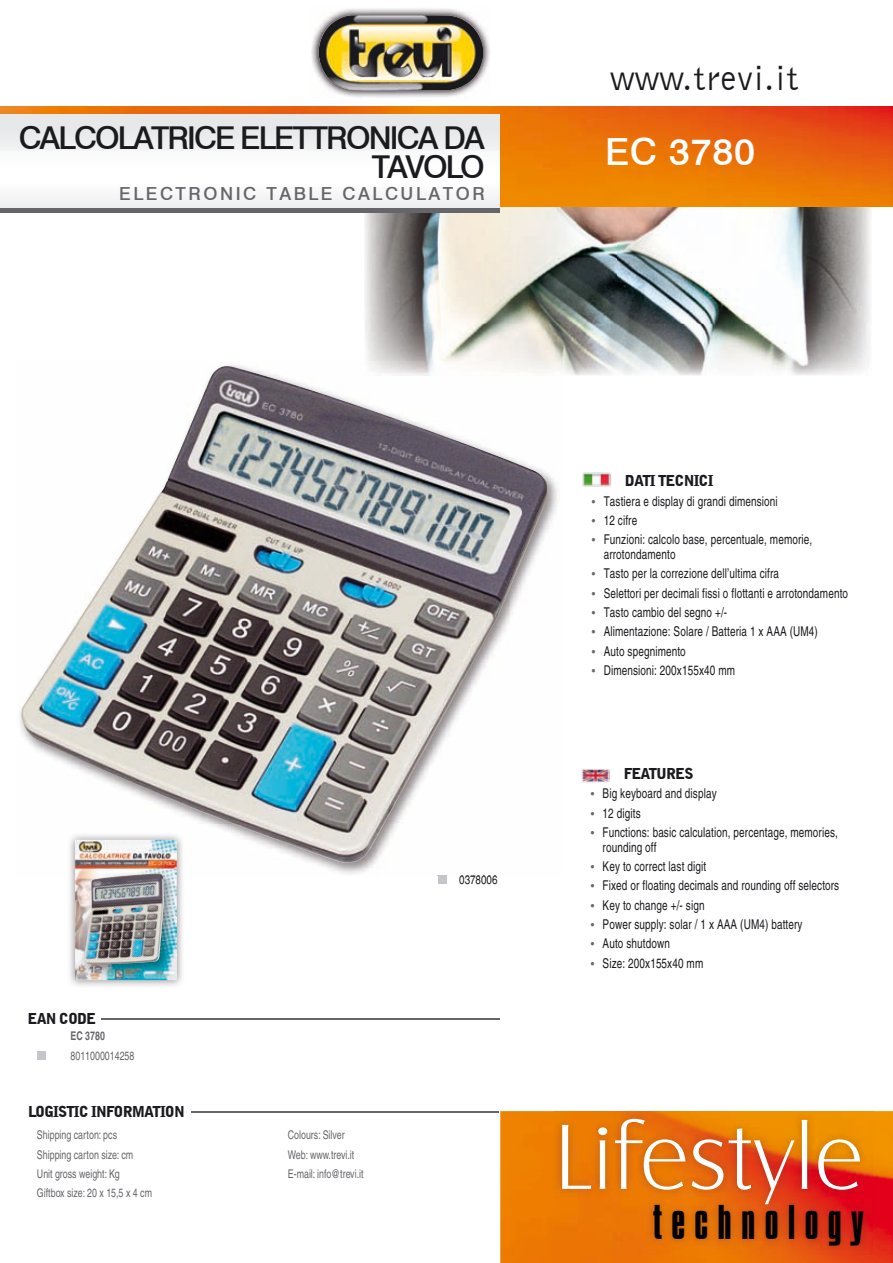
<style>
.page{position:relative;width:893px;height:1263px;background:#fff}
.page>*{position:absolute;margin:0;border:0;box-sizing:border-box;transform-origin:0 0}
.t1{font:96px "Castle T Ligh";color:#fff}
.t2{font:42px "Compacta BT";letter-spacing:.22em;color:#020101}
.t3{font:500 37.5px "Swiss 721 BT";letter-spacing:.02em;color:#fff}
.t4{font:36px "Bell Gothic BT";letter-spacing:.02em;color:#1b1b1f}
.t5{font:500 31.5px/28.5px "Swiss 721 BT";letter-spacing:-.06em;color:#1b1b1f;text-align:right}
.t6{font:500 18px "Swiss 721 BT";letter-spacing:.14em;color:#66656a}
.t7{font:900 15px "Bell Gothic BT";letter-spacing:-.06em;color:#1b1b1f}
.t8{font:condensed 13.5px/15px "Helvetica";letter-spacing:.01em;color:#1b1b1f;scale:.9 1}
.t9{font:condensed 12px/19.2px "Helvetica";color:#66656a;scale:.9 1}
.t10{font:condensed 12px "Helvetica";color:#1b1b1f}
.t11{font:700 condensed 12px "Helvetica";color:#66656a;scale:.9 1}
.s1{font-family:"Myriad Pro";font-stretch:normal;font-size:16.5px;color:#66656a}
</style>
<div class="page">
<img style="left:365px;top:206px;width:507px;height:170px">
<div style="left:438px;top:875px;width:8px;height:9px;background:#c4c6c9"></div>
<div style="left:0;top:199px;width:499px;height:14px;background:#66656a"></div>
<img style="left:500px;top:1111px;width:393px;height:152px">
<img style="left:0;top:106px;width:893px;height:100px">
<hr style="left:192px;top:1112px;width:307px;height:1px;background:#66656a">
<img style="left:311px;top:8px;width:179px;height:90px">
<img style="left:319px;top:15px;width:164px;height:76px">
<div style="left:37px;top:1051px;width:8px;height:9px;background:#c4c6c9"></div>
<hr style="left:101px;top:1018px;width:398px;height:2px;background:#66656a">
<div style="left:0;top:115px;width:499px;height:93px;background:linear-gradient(to right,#f4f4f5,#f4f4f5)"></div>
<img style="left:553px;top:1111px;width:319px;height:144px">
<img style="left:581px;top:768px;width:28px;height:15px">
<img style="left:582px;top:472px;width:28px;height:14px">
<img style="left:547px;top:473px;width:11px;height:57px">
<img style="left:365px;top:361px;width:195px;height:15px">
<img style="left:460px;top:875px;width:37px;height:1px">
<img style="left:21px;top:366px;width:526px;height:497px">
<img style="left:67px;top:832px;width:118px;height:154px">
<img style="left:75px;top:840px;width:102px;height:140px">
<img style="left:177px;top:876px;width:1px;height:102px">
<img style="left:79px;top:869px;width:98px;height:109px">
<img style="left:84px;top:873px;width:80px;height:91px">
<h3 class="t5" style="left:19px;top:124px;width:468px">CALCOLATRICE ELETTRONICA DA<br>TAVOLO</h3>
<h3 class="t6" style="left:119px;top:183px;width:367px">ELECTRONIC TABLE CALCULATOR</h3>
<h3 class="t4" style="left:610px;top:56px;width:189px">www.trevi.it</h3>
<h3 class="t3" style="left:605px;top:129px;width:151px">EC 3780</h3>
<p class="t7" style="left:28px;top:1009px;width:70px">EAN CODE</p>
<p class="t11" style="left:70px;top:1029px;width:40px">EC 3780</p>
<p class="t9" style="left:70px;top:1046px;width:73px">8011000014258</p>
<p class="t7" style="left:28px;top:1103px;width:158px">LOGISTIC INFORMATION</p>
<p class="t9" style="left:37px;top:1125px;width:129px">Shipping carton: pcs<br>Shipping carton size: cm<br>Unit gross weight: Kg<br>Giftbox size: 20 x 15,5 x 4 cm</p>
<p class="t9" style="left:288px;top:1125px;width:86px">Colours: Silver<br>Web: www.trevi.it<br>E-mail: info@trevi.it</p>
<p class="t10" style="left:459px;top:872px;width:40px">0378006</p>
<p class="t7" style="left:625px;top:472px;width:90px">DATI TECNICI</p>
<p class="t8" style="left:591px;top:493px;width:209px"><span class="s1">•</span> Tastiera e display di grandi dimensioni</p>
<p class="t8" style="left:591px;top:513px;width:52px"><span class="s1">•</span> 12 cifre</p>
<p class="t8" style="left:604px;top:532px;width:233px;text-indent:-12px"><span class="s1">•</span> Funzioni: calcolo base, percentuale, memorie, arrotondamento</p>
<p class="t8" style="left:591px;top:566px;width:210px"><span class="s1">•</span> Tasto per la correzione dell’ultima cifra</p>
<p class="t8" style="left:591px;top:585px;width:287px"><span class="s1">•</span> Selettori per decimali fissi o flottanti e arrotondamento</p>
<p class="t8" style="left:591px;top:605px;width:152px"><span class="s1">•</span> Tasto cambio del segno +/-</p>
<p class="t8" style="left:591px;top:624px;width:253px"><span class="s1">•</span> Alimentazione: Solare / Batteria 1 x AAA (UM4)</p>
<p class="t8" style="left:591px;top:643px;width:106px"><span class="s1">•</span> Auto spegnimento</p>
<p class="t8" style="left:591px;top:663px;width:161px"><span class="s1">•</span> Dimensioni: 200x155x40 mm</p>
<p class="t7" style="left:624px;top:764px;width:71px">FEATURES</p>
<p class="t8" style="left:590px;top:786px;width:142px"><span class="s1">•</span> Big keyboard and display</p>
<p class="t8" style="left:590px;top:805px;width:57px"><span class="s1">•</span> 12 digits</p>
<p class="t8" style="left:603px;top:825px;width:263px;text-indent:-12px"><span class="s1">•</span> Functions: basic calculation, percentage, memories, rounding off</p>
<p class="t8" style="left:590px;top:859px;width:130px"><span class="s1">•</span> Key to correct last digit</p>
<p class="t8" style="left:590px;top:878px;width:278px"><span class="s1">•</span> Fixed or floating decimals and rounding off selectors</p>
<p class="t8" style="left:590px;top:897px;width:128px"><span class="s1">•</span> Key to change +/- sign</p>
<p class="t8" style="left:590px;top:917px;width:237px"><span class="s1">•</span> Power supply: solar / 1 x AAA (UM4) battery</p>
<p class="t8" style="left:590px;top:936px;width:90px"><span class="s1">•</span> Auto shutdown</p>
<p class="t8" style="left:590px;top:955px;width:127px"><span class="s1">•</span> Size: 200x155x40 mm</p>
<h1 class="t1" style="left:554px;top:1105px;width:311px">Lifestyle</h1>
<h2 class="t2" style="left:653px;top:1197px;width:212px">technology</h2>
</div>
